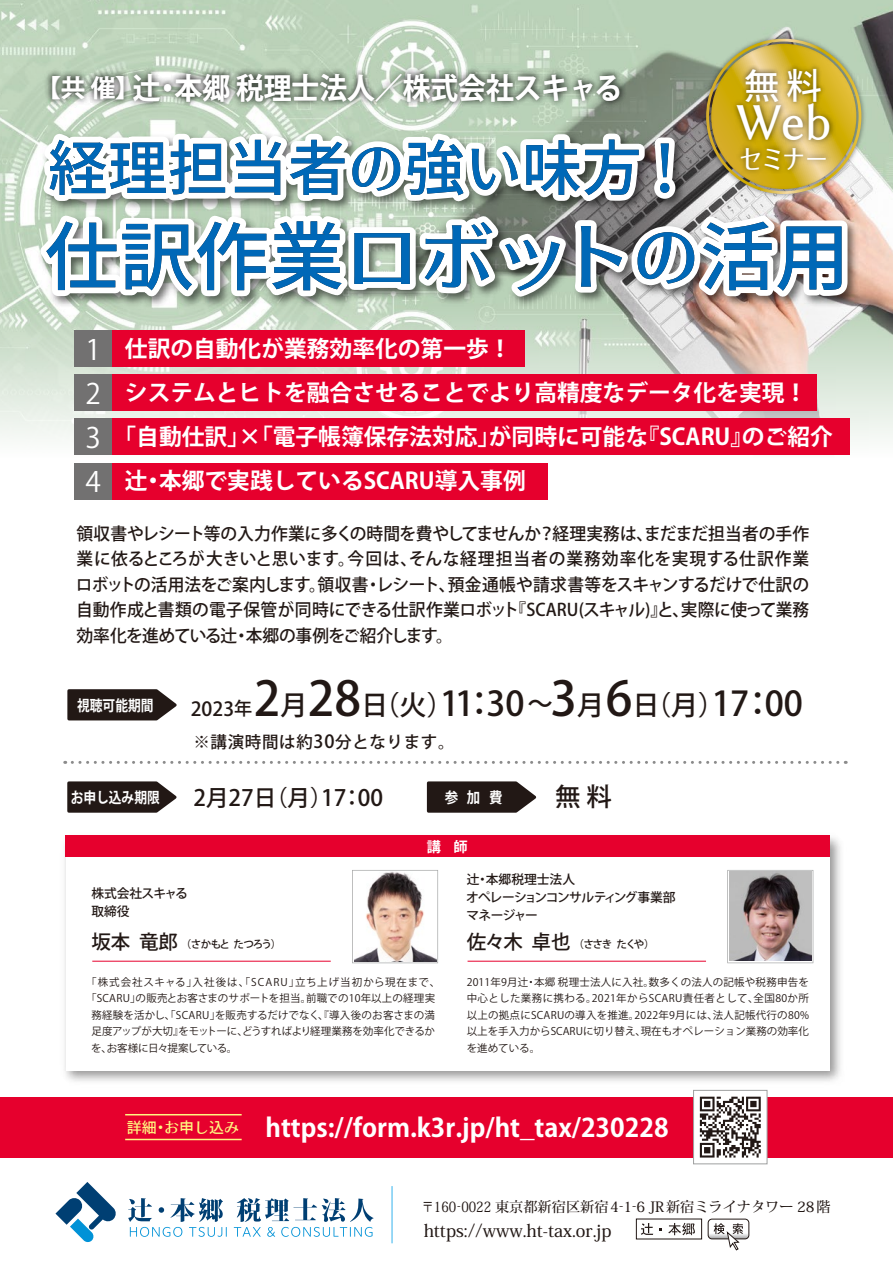
<style>
.page{position:relative;width:893px;height:1263px;background:#fff}
.page>*{position:absolute;margin:0;border:0;box-sizing:border-box;transform-origin:0 0}
.t1{font:75px "Gen Ei Late Go v 2";color:#0068b7}
.t2{font:60px "Gen Ei Late Go v 2";color:#0068b7}
.t3{font:45px "Gen Ei Late Go v 2";color:#fff}
.t4{font:36px "Gen Ei Late Go v 2";color:#fff}
.t5{font:700 29.55px "Koz Go Pro";color:#fff;scale:.94 1}
.t6{font:28.05px/44px "Koz Go Pro";color:#fff;text-align:justify}
.t7{font:500 27.15px "Koz Go Pro";color:#221815}
.t8{font:27px "Gen Ei Late Go v 2";color:#fff;scale:.85 1}
.t9{font:700 25.5px "Koz Go Pro";color:#fff}
.t10{font:500 25.5px "Koz Go Pro";color:#221815}
.t11{font:700 22.8px/44px "Koz Go Pro";color:#fff}
.t12{font:500 22.5px "Koz Go Pro";color:#221815}
.t13{font:500 19.35px "Koz Go Pro";color:#221815}
.t14{font:500 17.4px "Koz Min Pro";color:#221815}
.t15{font:500 17.25px/25.5px "Koz Go Pro";letter-spacing:-.035em;color:#221815;text-align:justify}
.t16{font:500 16.5px "Koz Go Pro";letter-spacing:.04em;color:#221815}
.t17{font:700 15px "Koz Go Pro";color:#fff;scale:.85 1}
.t18{font:700 15px "Koz Go Pro";color:#fff;scale:.9 1}
.t19{font:500 14.1px "Koz Min Pro";color:#221815;scale:.85 1}
.t20{font:700 14.1px "Koz Go Pro";color:#fff}
.t21{font:500 12.75px/18px "Koz Go Pro";letter-spacing:-.05em;color:#221815}
.t22{font:500 12.75px/18px "Koz Go Pro";color:#221815}
.t23{font:10.5px/16.5px "Koz Go Pro";color:#221815;text-align:justify}
.t24{font:10.5px "Koz Go Pro";letter-spacing:.02em;color:#221815}
.t25{font:10.5px "Koz Go Pro";letter-spacing:.025em;color:#221815}
.t26{font:10.5px "Koz Go Pro";letter-spacing:.1em;color:#221815}
.t27{font:10.5px "Koz Go Pro";letter-spacing:-.02em;color:#221815}
.t28{font:10.5px "Koz Go Pro";letter-spacing:-.05em;color:#221815}
.t29{font:500 10.5px "Koz Go Pro";letter-spacing:-.085em;color:#221815}
.t30{font:500 10.5px "Koz Go Pro";letter-spacing:-.115em;color:#221815}
.s1{font-size:24.6px}
.s2{font-size:57px}
.s3{font-size:67.5px}
.s4{font-size:47.55px}
.s5{font-size:33.9px}
.s6{font-size:25.5px}
.s7{font-size:18.15px}
.s8{font-size:18px}
.s9{font-size:19.5px}
.s10{font-family:"Gen Ei Late Go v 2";font-weight:400;font-size:15px;color:#fff67f}
</style>
<div class="page">
<img style="left:0;top:0;width:893px;height:305px">
<svg style="left:0;top:305px;width:893px;height:133px;background:#d6dccf"></svg>
<img style="left:64px;top:837px;width:777px;height:244px">
<div style="left:66px;top:838px;width:763px;height:233px;background:#fff"></div>
<div style="left:65px;top:835px;width:765px;height:22px;background:#e6002d"></div>
<svg style="left:67px;top:781px;width:110px;height:32px;background:#3a322f"></svg>
<svg style="left:426px;top:781px;width:111px;height:32px;background:#3c3331"></svg>
<div style="left:0;top:1097px;width:893px;height:61px;background:#e6002d"></div>
<hr style="left:125px;top:1114px;width:117px;height:1px;background:#fff682">
<hr style="left:125px;top:1139px;width:117px;height:1px;background:#fff682">
<svg style="left:72px;top:761px;width:774px;height:3px"></svg>
<svg style="left:67px;top:689px;width:110px;height:32px;background:#3b322f"></svg>
<img style="left:700px;top:32px;width:168px;height:93px">
<svg style="left:352px;top:870px;width:86px;height:93px"></svg>
<div style="left:353px;top:870px;width:84px;height:92px;border:3px solid #fff"></div>
<hr style="left:92px;top:961px;width:239px;height:1px;background:#e6002d">
<svg style="left:727px;top:870px;width:86px;height:93px"></svg>
<div style="left:728px;top:870px;width:85px;height:92px;border:3px solid #fff"></div>
<hr style="left:468px;top:961px;width:238px;height:1px;background:#e6002d">
<img style="left:729px;top:871px;width:82px;height:90px">
<img style="left:354px;top:872px;width:82px;height:89px">
<img style="left:105px;top:329px;width:434px;height:38px">
<div style="left:111px;top:330px;width:414px;height:37px;background:#e6002d"></div>
<div style="left:74px;top:330px;width:37px;height:37px;background:#727171"></div>
<img style="left:104px;top:367px;width:731px;height:44px">
<div style="left:111px;top:374px;width:706px;height:37px;background:#e6002d"></div>
<div style="left:74px;top:374px;width:37px;height:37px;background:#727171"></div>
<img style="left:104px;top:411px;width:764px;height:27px">
<div style="left:111px;top:419px;width:739px;height:36px;background:#e6002d"></div>
<div style="left:74px;top:419px;width:37px;height:36px;background:#727171"></div>
<img style="left:105px;top:499px;width:443px;height:1px">
<div style="left:111px;top:463px;width:437px;height:36px;background:#e6002d"></div>
<div style="left:74px;top:463px;width:37px;height:36px;background:#727171"></div>
<img style="left:32px;top:125px;width:839px;height:204px">
<svg style="left:30px;top:39px;width:831px;height:284px"></svg>
<hr style="left:391px;top:1186px;width:2px;height:57px;background:#7ecef4">
<svg style="left:641px;top:1223px;width:12px;height:12px"></svg>
<svg style="left:668px;top:1223px;width:27px;height:12px"></svg>
<svg style="left:708px;top:1219px;width:41px;height:32px"></svg>
<svg style="left:55px;top:1182px;width:61px;height:60px"></svg>
<svg style="left:128px;top:1198px;width:99px;height:39px"></svg>
<svg style="left:234px;top:1198px;width:140px;height:39px"></svg>
<div style="left:693px;top:1090px;width:74px;height:74px;background:#fff;border:1px solid #9fa0a0"></div>
<svg style="left:700px;top:1097px;width:61px;height:60px"></svg>
<h3 class="t5" style="left:36px;top:69px;width:625px"><span class="s1">【共 催】</span>辻・本郷 税理士法人／株式会社スキャる</h3>
<h3 class="t4" style="left:744px;top:62px;width:80px">無料</h3>
<h3 class="t3" style="left:736px;top:93px;width:96px">Web</h3>
<h3 class="t8" style="left:739px;top:141px;width:106px">セミナー</h3>
<h2 class="t2" style="left:48px;top:128px;width:648px">経理担当者<span class="s2">の</span>強<span class="s2">い</span>味方！</h2>
<h1 class="t1" style="left:44px;top:207px;width:807px">仕訳作業ロボット<span class="s3">の</span>活用</h1>
<h3 class="t6" style="left:85px;top:329px;width:17px">1<br>2<br>3<br>4</h3>
<h3 class="t11" style="left:125px;top:328px;width:709px">仕訳の自動化が業務効率化の第一歩！<br>システムとヒトを融合させることでより高精度なデータ化を実現！<br>｢自動仕訳」×「電子帳簿保存法対応」が同時に可能な『SCARU』のご紹介辻・本郷で実践しているSCARU導入事例</h3>
<p class="t15" style="left:76px;top:522px;width:735px">領収書やレシート等の入力作業に多くの時間を費やしてませんか？経理実務は、まだまだ担当者の手作業に依るところが大きいと思います。今回は、そんな経理担当者の業務効率化を実現する仕訳作業ロボットの活用法をご案内します。領収書・レシート、預金通帳や請求書等をスキャンするだけで仕訳の自動作成と書類の電子保管が同時にできる仕訳作業ロボット『SCARU(スキャル)』と、実際に使って業務効率化を進めている辻・本郷の事例をご紹介します。</p>
<h3 class="t7" style="left:254px;top:688px;width:551px"><span class="s4">2</span>月<span class="s4">28</span>日（火）<span class="s5">11：30</span><span class="s6">～</span><span class="s4">3</span>月<span class="s4">6</span>日（月）<span class="s5">17：00</span></h3>
<p class="t17" style="left:77px;top:695px;width:91px">視聴可能期間</p>
<p class="t13" style="left:191px;top:696px;width:63px">2023<span class="s7">年</span></p>
<p class="t16" style="left:193px;top:731px;width:263px">※講演時間は約<span class="s8">30</span>分となります。</p>
<h3 class="t12" style="left:193px;top:783px;width:191px">2月27日（月）17：00</h3>
<h3 class="t10" style="left:555px;top:780px;width:58px">無 料</h3>
<p class="t20" style="left:427px;top:837px;width:42px">講　師</p>
<p class="t17" style="left:71px;top:788px;width:106px">お申し込み期限</p>
<p class="t18" style="left:445px;top:788px;width:66px">参加費</p>
<p class="t22" style="left:91px;top:885px;width:98px">株式会社スキャる取締役</p>
<p class="t29" style="left:91px;top:937px;width:191px"><span class="s9">坂本 竜郎</span> （さかもと たつろう）</p>
<p class="t26" style="left:91px;top:975px;width:350px">｢株式会社スキャる｣入社後は、「SCARU」立ち上げ当初から現在まで、</p>
<p class="t24" style="left:86px;top:991px;width:350px">「SCARU」の販売とお客さまのサポートを担当。前職での10年以上の経理実</p>
<p class="t25" style="left:91px;top:1008px;width:345px">務経験を活かし、「SCARU」を販売するだけでなく、『導入後のお客さまの満</p>
<p class="t27" style="left:91px;top:1024px;width:345px">足度アップが大切』をモットーに、どうすればより経理業務を効率化できるか</p>
<p class="t28" style="left:91px;top:1041px;width:148px">を、お客様に日々提案している。</p>
<p class="t21" style="left:466px;top:871px;width:211px">辻・本郷税理士法人<br>オペレーションコンサルティング事業部マネージャー</p>
<p class="t30" style="left:467px;top:937px;width:190px"><span class="s9">佐々木 卓也</span> （ささき たくや）</p>
<p class="t23" style="left:467px;top:974px;width:344px">2011年9月辻・本郷 税理士法人に入社。数多くの法人の記帳や税務申告を中心とした業務に携わる。2021年からSCARU責任者として、全国80か所以上の拠点にSCARUの導入を推進。2022年9月には、法人記帳代行の80%以上を手入力からSCARUに切り替え、現在もオペレーション業務の効率化を進めている。</p>
<h3 class="t9" style="left:127px;top:1111px;width:543px"><span class="s10">詳細・お申し込み</span> https://form.k3r.jp/ht_tax/230228</h3>
<p class="t19" style="left:422px;top:1196px;width:482px">〒160-0022 東京都新宿区新宿4-1-6 JR新宿ミライナタワー 28階</p>
<p class="t14" style="left:424px;top:1218px;width:189px">https://www.ht-tax.or.jp</p>
</div>
